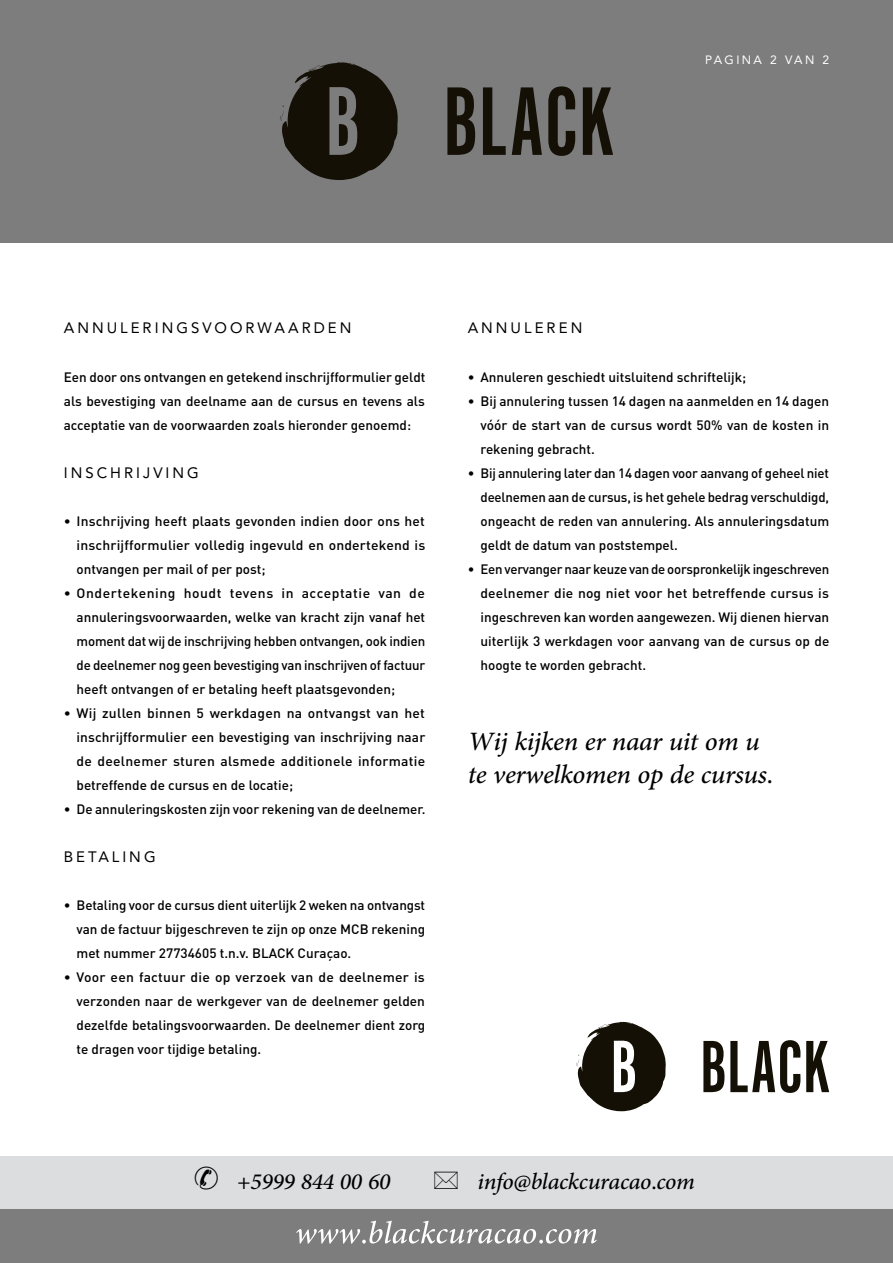
<style>
.page{position:relative;width:893px;height:1263px;background:#fff}
.page>*{position:absolute;margin:0;border:0;box-sizing:border-box;transform-origin:0 0}
.t1{font:italic 37.2px/32.5px "Adobe Arabic";letter-spacing:-.01em;color:#000}
.t2{font:italic 32.55px "Adobe Arabic";letter-spacing:-.01em;color:#000}
.t3{font:15px "Avenir";letter-spacing:.2em;color:#000}
.t4{font:500 13.5px/24px "DIN";color:#000;text-align:justify}
.t5{font:12px "Avenir";letter-spacing:.2em;color:#fff}
</style>
<div class="page">
<div style="left:0;top:0;width:893px;height:242px;background:#7e7d7e"></div>
<svg style="left:447px;top:86px;width:166px;height:70px"></svg>
<svg style="left:280px;top:62px;width:118px;height:118px"></svg>
<svg style="left:703px;top:1040px;width:126px;height:53px"></svg>
<svg style="left:576px;top:1022px;width:90px;height:89px"></svg>
<div style="left:0;top:1156px;width:893px;height:54px;background:#dcddde"></div>
<div style="left:0;top:1210px;width:893px;height:53px;background:#7e7d7e"></div>
<svg style="left:296px;top:1220px;width:301px;height:23px"></svg>
<p class="t5" style="left:705px;top:52px;width:126px">PAGINA 2 VAN 2</p>
<p class="t3" style="left:64px;top:320px;width:289px">ANNULERINGSVOORWAARDEN</p>
<p class="t4" style="left:64px;top:364px;width:363px">Een door ons ontvangen en getekend inschrijfformulier geldt als bevestiging van deelname aan de cursus en tevens als acceptatie van de voorwaarden zoals hieronder genoemd:</p>
<p class="t3" style="left:64px;top:464px;width:136px">INSCHRIJVING</p>
<p class="t4" style="left:77px;top:508px;width:350px;text-indent:-13px">• Inschrijving heeft plaats gevonden indien door ons het inschrijfformulier volledig ingevuld en ondertekend is ontvangen per mail of per post;</p>
<p class="t4" style="left:77px;top:580px;width:350px;text-indent:-13px">• Ondertekening houdt tevens in acceptatie van de annuleringsvoorwaarden, welke van kracht zijn vanaf het moment dat wij de inschrijving hebben ontvangen, ook indien de deelnemer nog geen bevestiging van inschrijven of factuur heeft ontvangen of er betaling heeft plaatsgevonden;</p>
<p class="t4" style="left:77px;top:700px;width:350px;text-indent:-13px">• Wij zullen binnen 5 werkdagen na ontvangst van het inschrijfformulier een bevestiging van inschrijving naar de deelnemer sturen alsmede additionele informatie betreffende de cursus en de locatie;</p>
<p class="t4" style="left:64px;top:796px;width:363px">• De annuleringskosten zijn voor rekening van de deelnemer.</p>
<p class="t3" style="left:64px;top:848px;width:93px">BETALING</p>
<p class="t4" style="left:77px;top:892px;width:350px;text-indent:-13px">• Betaling voor de cursus dient uiterlijk 2 weken na ontvangst van de factuur bijgeschreven te zijn op onze MCB rekening met nummer 27734605 t.n.v. BLACK Curaçao.</p>
<p class="t4" style="left:77px;top:964px;width:350px;text-indent:-13px">• Voor een factuur die op verzoek van de deelnemer is verzonden naar de werkgever van de deelnemer gelden dezelfde betalingsvoorwaarden. De deelnemer dient zorg te dragen voor tijdige betaling.</p>
<p class="t3" style="left:468px;top:320px;width:116px">ANNULEREN</p>
<p class="t4" style="left:468px;top:364px;width:280px">• Annuleren geschiedt uitsluitend schriftelijk;</p>
<p class="t4" style="left:480px;top:388px;width:350px;text-indent:-13px">• Bij annulering tussen 14 dagen na aanmelden en 14 dagen vóór de start van de cursus wordt 50% van de kosten in rekening gebracht.</p>
<p class="t4" style="left:480px;top:460px;width:350px;text-indent:-13px">• Bij annulering later dan 14 dagen voor aanvang of geheel niet deelnemen aan de cursus, is het gehele bedrag verschuldigd, ongeacht de reden van annulering. Als annuleringsdatum geldt de datum van poststempel.</p>
<p class="t4" style="left:480px;top:556px;width:350px;text-indent:-13px">• Een vervanger naar keuze van de oorspronkelijk ingeschreven deelnemer die nog niet voor het betreffende cursus is ingeschreven kan worden aangewezen. Wij dienen hiervan uiterlijk 3 werkdagen voor aanvang van de cursus op de hoogte te worden gebracht.</p>
<h1 class="t1" style="left:468px;top:721px;width:307px">Wij kijken er naar uit om u te verwelkomen op de cursus.</h1>
<h2 class="t2" style="left:194px;top:1159px;width:198px">✆ +5999 844 00 60</h2>
<h2 class="t2" style="left:478px;top:1159px;width:219px">info@blackcuracao.com</h2>
</div>
